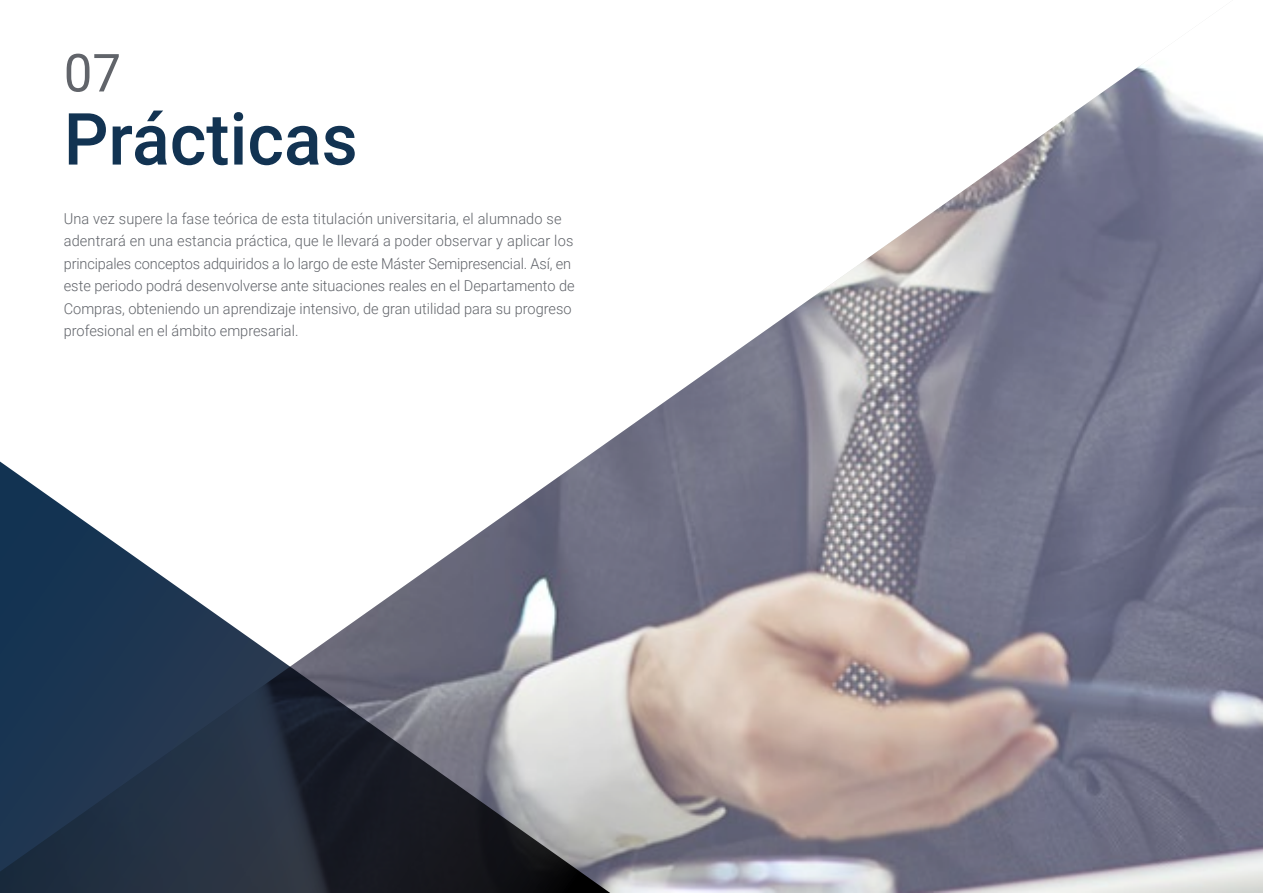
<style>
.page{position:relative;width:1263px;height:893px;background:#fff}
.page>*{position:absolute;margin:0;border:0;box-sizing:border-box;transform-origin:0 0}
.t1{font:500 72px "Roboto";color:#123352}
.t2{font:52.5px "Roboto";color:#61646a}
.t3{font:300 15px/22.5px "Roboto";color:#61646a}
</style>
<div class="page">
<img style="left:602px;top:65px;width:661px;height:828px">
<svg style="left:0;top:446px;width:640px;height:447px"></svg>
<h2 class="t2" style="left:64px;top:36px;width:59px">07</h2>
<h1 class="t1" style="left:64px;top:89px;width:295px">Prácticas</h1>
<p class="t3" style="left:64px;top:207px;width:512px">Una vez supere la fase teórica de esta titulación universitaria, el alumnado se adentrará en una estancia práctica, que le llevará a poder observar y aplicar los principales conceptos adquiridos a lo largo de este Máster Semipresencial. Así, en este periodo podrá desenvolverse ante situaciones reales en el Departamento de Compras, obteniendo un aprendizaje intensivo, de gran utilidad para su progreso profesional en el ámbito empresarial.</p>
</div>
